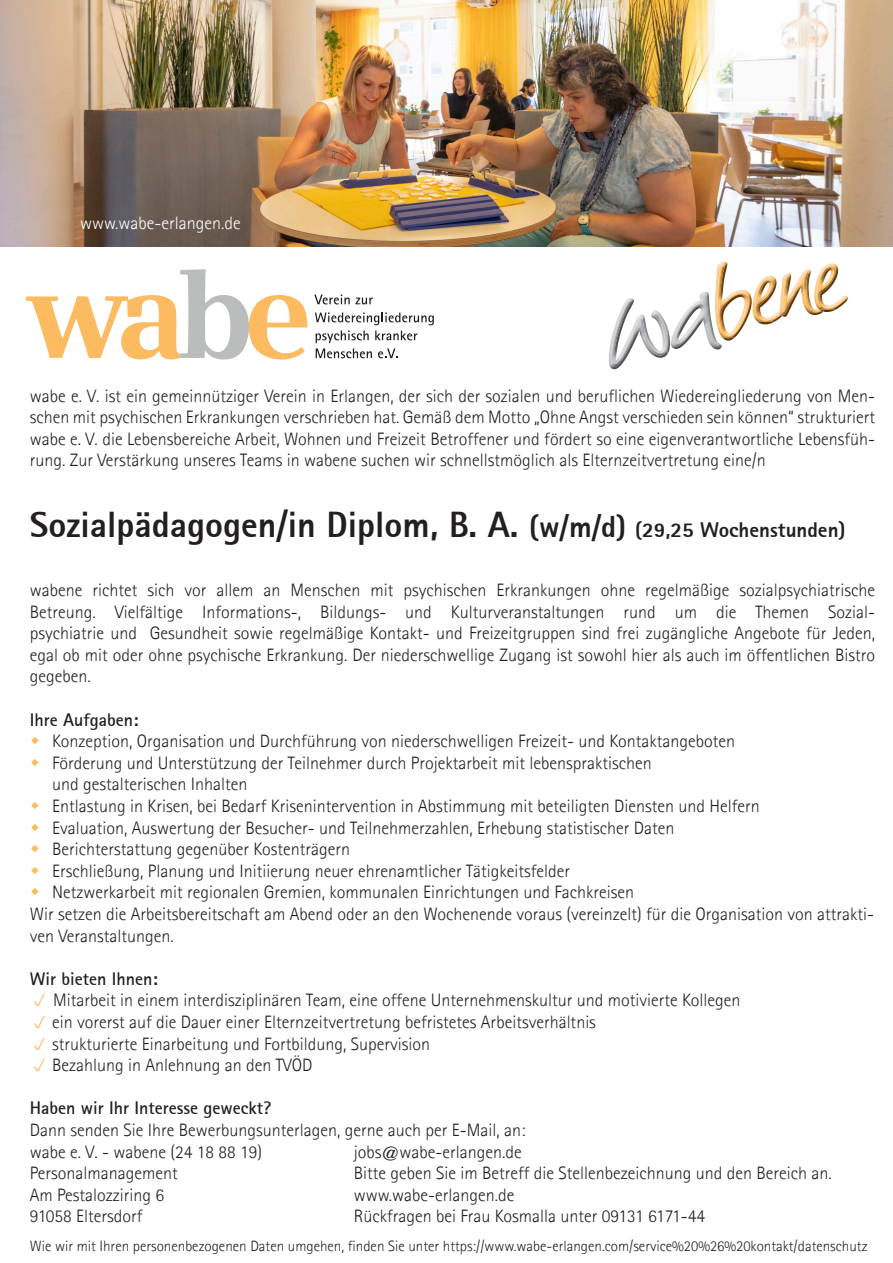
<style>
.page{position:relative;width:893px;height:1263px;background:#fff}
.page>*{position:absolute;margin:0;border:0;box-sizing:border-box;transform-origin:0 0}
.t1{font:800 36px "Rotis Sans Serif";color:#231f20}
.t2{font:300 18px/21.6px "Agfa Rotis Sans Serif";color:#231f20}
.t3{font:700 18px "Rotis Sans Serif";color:#231f20}
.t4{font:300 18px "Agfa Rotis Sans Serif";color:#fff}
.t5{font:300 15px "Agfa Rotis Sans Serif";color:#231f20}
.s1{font-size:30px}
.s2{font-size:21px}
</style>
<div class="page">
<svg style="left:315px;top:313px;width:119px;height:45px"></svg>
<svg style="left:314px;top:295px;width:59px;height:9px"></svg>
<svg style="left:26px;top:269px;width:282px;height:91px"></svg>
<img style="left:667px;top:327px;width:3px;height:27px">
<img style="left:609px;top:298px;width:58px;height:71px">
<img style="left:671px;top:292px;width:51px;height:57px">
<img style="left:676px;top:306px;width:27px;height:37px">
<img style="left:715px;top:285px;width:1px;height:35px">
<img style="left:716px;top:262px;width:36px;height:75px">
<svg style="left:722px;top:335px;width:14px;height:6px"></svg>
<img style="left:721px;top:295px;width:26px;height:40px">
<img style="left:752px;top:276px;width:28px;height:46px">
<img style="left:757px;top:280px;width:15px;height:24px">
<img style="left:780px;top:269px;width:31px;height:39px">
<svg style="left:757px;top:308px;width:29px;height:16px"></svg>
<img style="left:783px;top:272px;width:28px;height:41px">
<img style="left:814px;top:263px;width:34px;height:46px">
<svg style="left:807px;top:296px;width:29px;height:19px"></svg>
<img style="left:816px;top:266px;width:29px;height:42px">
<img style="left:819px;top:268px;width:14px;height:24px">
<img style="left:0;top:0;width:893px;height:247px">
<p class="t4" style="left:80px;top:213px;width:162px">www.wabe-erlangen.de</p>
<p class="t2" style="left:30px;top:385px;width:847px;text-align:justify">wabe e. V. ist ein gemeinnütziger Verein in Erlangen, der sich der sozialen und beruflichen Wiedereingliederung von Men&shy;schen mit psychischen Erkrankungen verschrieben hat. Gemäß dem Motto „Ohne Angst verschieden sein können“ strukturiert wabe e. V. die Lebensbereiche Arbeit, Wohnen und Freizeit Betroffener und fördert so eine eigenverantwortliche Lebensfüh&shy;rung. Zur Verstärkung unseres Teams in wabene suchen wir schnellstmöglich als Elternzeitvertretung eine/n</p>
<p class="t1" style="left:30px;top:502px;width:817px">Sozialpädagogen/in Diplom, B. A. <span class="s1">(w/m/d)</span> <span class="s2">(29,25 Wochenstunden)</span></p>
<p class="t2" style="left:30px;top:579px;width:847px;text-align:justify">wabene richtet sich vor allem an Menschen mit psychischen Erkrankungen ohne regelmäßige sozialpsychiatrische Betreung. Vielfältige Informations-, Bildungs- und Kulturveranstaltungen rund um die Themen Sozial&shy;psychiatrie und Gesundheit sowie regelmäßige Kontakt- und Freizeitgruppen sind frei zugängliche Angebote für Jeden, egal ob mit oder ohne psychische Erkrankung. Der niederschwellige Zugang ist sowohl hier als auch im öffentlichen Bistro gegeben.</p>
<p class="t3" style="left:30px;top:708px;width:110px">Ihre Aufgaben:</p>
<p class="t2" style="left:52px;top:730px;width:684px">Konzeption, Organisation und Durchführung von niederschwelligen Freizeit- und Kontaktangeboten</p>
<p class="t2" style="left:52px;top:752px;width:601px">Förderung und Unterstützung der Teilnehmer durch Projektarbeit mit lebenspraktischen und gestalterischen Inhalten</p>
<p class="t2" style="left:52px;top:795px;width:709px">Entlastung in Krisen, bei Bedarf Krisenintervention in Abstimmung mit beteiligten Diensten und Helfern</p>
<p class="t2" style="left:52px;top:817px;width:624px">Evaluation, Auswertung der Besucher- und Teilnehmerzahlen, Erhebung statistischer Daten</p>
<p class="t2" style="left:52px;top:838px;width:519px">Berichterstattung gegenüber Kostenträgern<br>Erschließung, Planung und Initiierung neuer ehrenamtlicher Tätigkeitsfelder</p>
<p class="t2" style="left:52px;top:881px;width:583px">Netzwerkarbeit mit regionalen Gremien, kommunalen Einrichtungen und Fachkreisen</p>
<p class="t2" style="left:30px;top:903px;width:846px">Wir setzen die Arbeitsbereitschaft am Abend oder an den Wochenende voraus (vereinzelt) für die Organisation von attrakti&shy;ven Veranstaltungen.</p>
<p class="t3" style="left:30px;top:967px;width:129px">Wir bieten Ihnen:</p>
<p class="t2" style="left:53px;top:989px;width:689px">Mitarbeit in einem interdisziplinären Team, eine offene Unternehmenskultur und motivierte Kollegen</p>
<p class="t2" style="left:52px;top:1011px;width:545px">ein vorerst auf die Dauer einer Elternzeitvertretung befristetes Arbeitsverhältnis strukturierte Einarbeitung und Fortbildung, Supervision</p>
<p class="t2" style="left:52px;top:1054px;width:262px">Bezahlung in Anlehnung an den TVÖD</p>
<p class="t3" style="left:30px;top:1097px;width:243px">Haben wir Ihr Interesse geweckt?</p>
<p class="t2" style="left:30px;top:1119px;width:497px">Dann senden Sie Ihre Bewerbungsunterlagen, gerne auch per E-Mail, an:</p>
<p class="t2" style="left:30px;top:1141px;width:234px">wabe e. V. - wabene (24 18 88 19)</p>
<p class="t2" style="left:354px;top:1141px;width:169px">jobs@wabe-erlangen.de</p>
<p class="t2" style="left:30px;top:1162px;width:149px">Personalmanagement</p>
<p class="t2" style="left:354px;top:1162px;width:480px">Bitte geben Sie im Betreff die Stellenbezeichnung und den Bereich an.</p>
<p class="t2" style="left:30px;top:1184px;width:136px">Am Pestalozziring 6</p>
<p class="t2" style="left:354px;top:1184px;width:162px">www.wabe-erlangen.de</p>
<p class="t2" style="left:30px;top:1205px;width:114px">91058 Eltersdorf</p>
<p class="t2" style="left:354px;top:1205px;width:353px">Rückfragen bei Frau Kosmalla unter 09131 6171-44</p>
<p class="t5" style="left:30px;top:1237px;width:839px">Wie wir mit Ihren personenbezogenen Daten umgehen, finden Sie unter https://www.wabe-erlangen.com/service%20%26%20kontakt/datenschutz</p>
</div>
